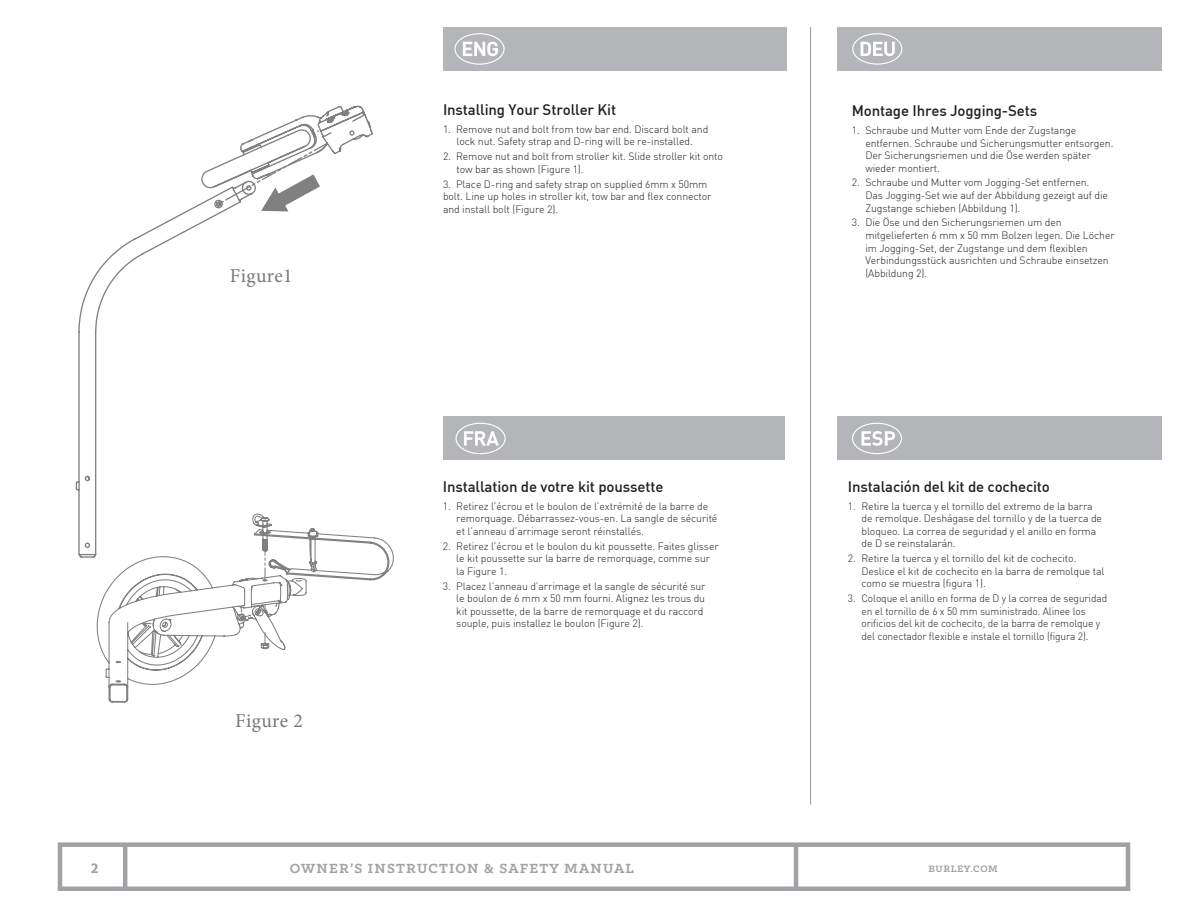
<style>
.page{position:relative;width:1188px;height:918px;background:#fff}
.page>*{position:absolute;margin:0;border:0;box-sizing:border-box;transform-origin:0 0}
.t1{font:19.8px "Minion Pro";letter-spacing:.02em;color:#76787b}
.Paragraph_Style_1{font:500 15px "DIN";letter-spacing:-.01em;color:#231f20}
.t2{font:700 15px "Klinic Slab";letter-spacing:.08em;color:#a1a1a6}
.t3{font:700 15px "Source Sans Pro";color:#a1a1a6}
.t4{font:300 10.5px/12.6px "DIN";letter-spacing:-.01em;color:#231f20}
.t5{font:700 10.5px "Klinic Slab";letter-spacing:.05em;color:#a1a1a6}
</style>
<div class="page">
<div style="left:58px;top:842px;width:1072px;height:49px;border:4px solid #a1a1a6"></div>
<hr style="left:794px;top:845px;width:4px;height:45px;background:#a1a1a6">
<hr style="left:123px;top:845px;width:4px;height:45px;background:#a1a1a6">
<div style="left:837px;top:27px;width:324px;height:44px;background:#b4b5b8"></div>
<div style="left:443px;top:27px;width:343px;height:44px;background:#b4b5b8"></div>
<div style="left:443px;top:417px;width:341px;height:43px;background:#b4b5b8"></div>
<div style="left:837px;top:417px;width:324px;height:43px;background:#b4b5b8"></div>
<hr style="left:810px;top:27px;width:1px;height:778px;background:#939598">
<svg style="left:454px;top:33px;width:51px;height:32px"></svg>
<svg style="left:852px;top:33px;width:50px;height:32px"></svg>
<svg style="left:455px;top:423px;width:51px;height:31px"></svg>
<svg style="left:852px;top:423px;width:50px;height:31px"></svg>
<svg style="left:96px;top:537px;width:298px;height:166px"></svg>
<svg style="left:265px;top:558px;width:1px;height:23px"></svg>
<svg style="left:265px;top:633px;width:1px;height:12px"></svg>
<svg style="left:75px;top:105px;width:298px;height:453px"></svg>
<svg style="left:217px;top:142px;width:118px;height:78px"></svg>
<p class="t1" style="left:230px;top:263px;width:64px">Figure1</p>
<p class="t1" style="left:235px;top:707px;width:69px">Figure 2</p>
<p class="Paragraph_Style_1" style="left:443px;top:100px;width:175px">Installing Your Stroller Kit</p>
<p class="t4" style="left:443px;top:123px;width:267px;text-align:center">1. Remove nut and bolt from tow bar end. Discard bolt and lock nut. Safety strap and D-ring will be re-installed.</p>
<p class="t4" style="left:457px;top:150px;width:268px;text-indent:-14px">2. Remove nut and bolt from stroller kit. Slide stroller kit onto tow bar as shown (Figure 1).</p>
<p class="t4" style="left:443px;top:177px;width:270px">3. Place D-ring and safety strap on supplied 6mm x 50mm bolt. Line up holes in stroller kit, tow bar and flex connector and install bolt (Figure 2).</p>
<p class="Paragraph_Style_1" style="left:443px;top:477px;width:222px">Installation de votre kit poussette</p>
<p class="t4" style="left:456px;top:499px;width:263px;text-indent:-14px">1. Retirez l’écrou et le boulon de l’extrémité de la barre de remorquage. Débarrassez-vous-en. La sangle de sécurité et l’anneau d’arrimage seront réinstallés.</p>
<p class="t4" style="left:456px;top:539px;width:264px;text-indent:-14px">2. Retirez l’écrou et le boulon du kit poussette. Faites glisser le kit poussette sur la barre de remorquage, comme sur la Figure 1.</p>
<p class="t4" style="left:456px;top:579px;width:251px;text-indent:-14px">3. Placez l’anneau d’arrimage et la sangle de sécurité sur le boulon de 6 mm x 50 mm fourni. Alignez les trous du kit poussette, de la barre de remorquage et du raccord souple, puis installez le boulon (Figure 2).</p>
<p class="Paragraph_Style_1" style="left:852px;top:101px;width:187px">Montage Ihres Jogging-Sets</p>
<p class="t4" style="left:865px;top:124px;width:250px;text-indent:-14px">1. Schraube und Mutter vom Ende der Zugstange entfernen. Schraube und Sicherungsmutter entsorgen.<br>Der Sicherungsriemen und die Öse werden später wieder montiert.</p>
<p class="t4" style="left:865px;top:176px;width:244px;text-indent:-14px">2. Schraube und Mutter vom Jogging-Set entfernen.<br>Das Jogging-Set wie auf der Abbildung gezeigt auf die<br>Zugstange schieben (Abbildung 1).</p>
<p class="t4" style="left:865px;top:216px;width:251px;text-indent:-14px">3. Die Öse und den Sicherungsriemen um den mitgelieferten 6 mm x 50 mm Bolzen legen. Die Löcher im Jogging-Set, der Zugstange und dem flexiblen Verbindungsstück ausrichten und Schraube einsetzen (Abbildung 2).</p>
<p class="Paragraph_Style_1" style="left:848px;top:477px;width:204px">Instalación del kit de cochecito</p>
<p class="t4" style="left:861px;top:499px;width:242px;text-indent:-14px">1. Retire la tuerca y el tornillo del extremo de la barra de remolque. Deshágase del tornillo y de la tuerca de bloqueo. La correa de seguridad y el anillo en forma de D se reinstalarán.</p>
<p class="t4" style="left:861px;top:552px;width:245px;text-indent:-14px">2. Retire la tuerca y el tornillo del kit de cochecito.<br>Deslice el kit de cochecito en la barra de remolque tal como se muestra (figura 1).</p>
<p class="t4" style="left:861px;top:592px;width:247px;text-indent:-14px">3. Coloque el anillo en forma de D y la correa de seguridad en el tornillo de 6 x 50 mm suministrado. Alinee los orificios del kit de cochecito, de la barra de remolque y del conectador flexible e instale el tornillo (figura 2).</p>
<p class="t3" style="left:91px;top:858px;width:9px">2</p>
<h2 class="t2" style="left:290px;top:858px;width:346px">OWNER’S INSTRUCTION &amp; SAFETY MANUAL</h2>
<p class="t5" style="left:929px;top:862px;width:71px">BURLEY.COM</p>
</div>
